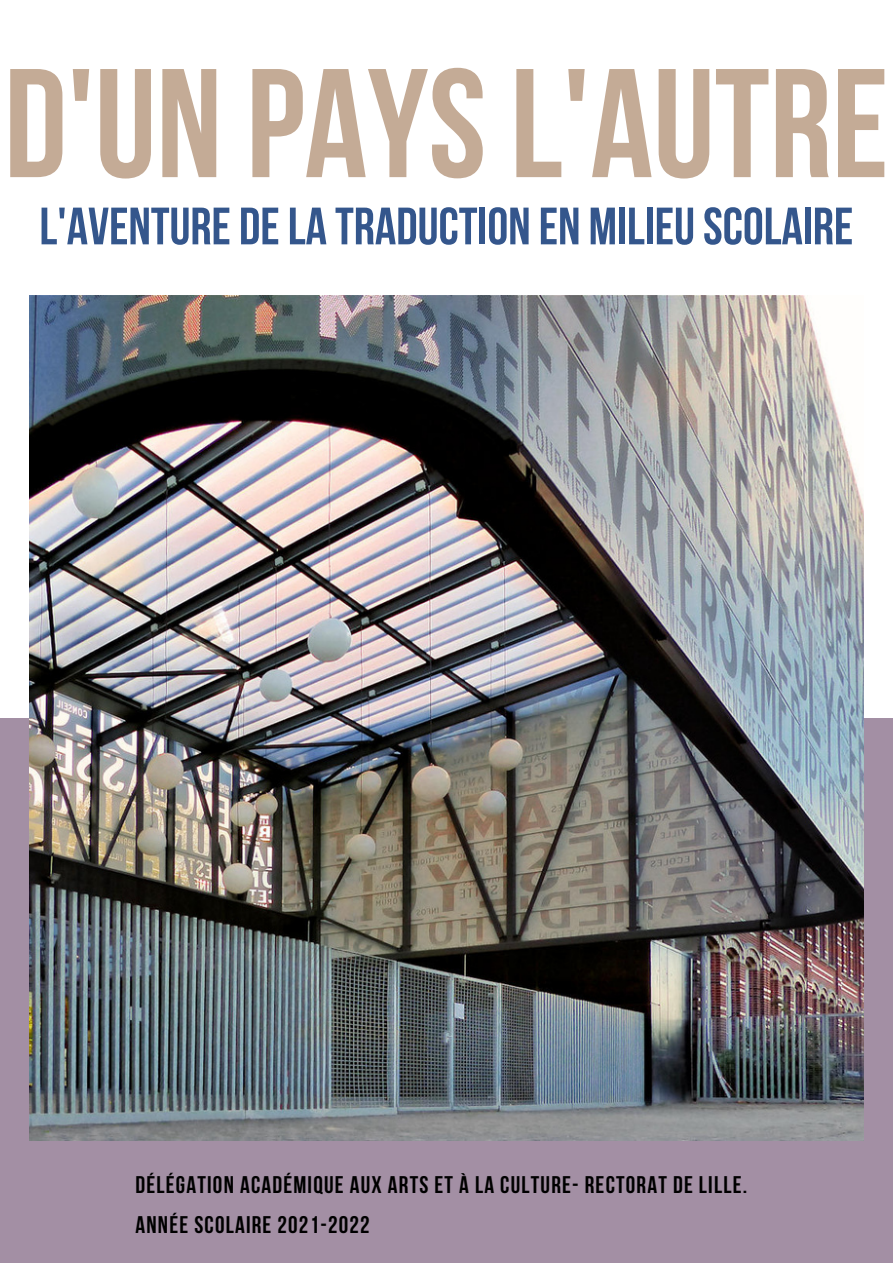
<style>
.page{position:relative;width:893px;height:1264px;background:#fff}
.page>*{position:absolute;margin:0;border:0;box-sizing:border-box;transform-origin:0 0}
.t1{font:700 154.35px "Bebas Neue";color:#c4ab96}
.t2{font:700 52.5px "Bebas Neue";color:#34568c}
.t3{font:700 24px/39.3px "Bebas Neue";letter-spacing:.05em;color:#000}
</style>
<div class="page">
<div style="left:0;top:718px;width:892px;height:544px;background:#a38fa4"></div>
<img style="left:29px;top:295px;width:834px;height:845px">
<h1 class="t1" style="left:4px;top:61px;width:886px">D'UN PAYSL'AUTRE</h1>
<h2 class="t2" style="left:39px;top:205px;width:815px">L'AVENTURE DELA TRADUCTION EN MILIEUSCOLAIRE</h2>
<p class="t3" style="left:135px;top:1167px;width:613px">DÉLÉGATION ACADÉMIQUE AUX ARTS ET À LA CULTURE- RECTORAT DE LILLE.<br>ANNÉE SCOLAIRE 2021-2022</p>
</div>
